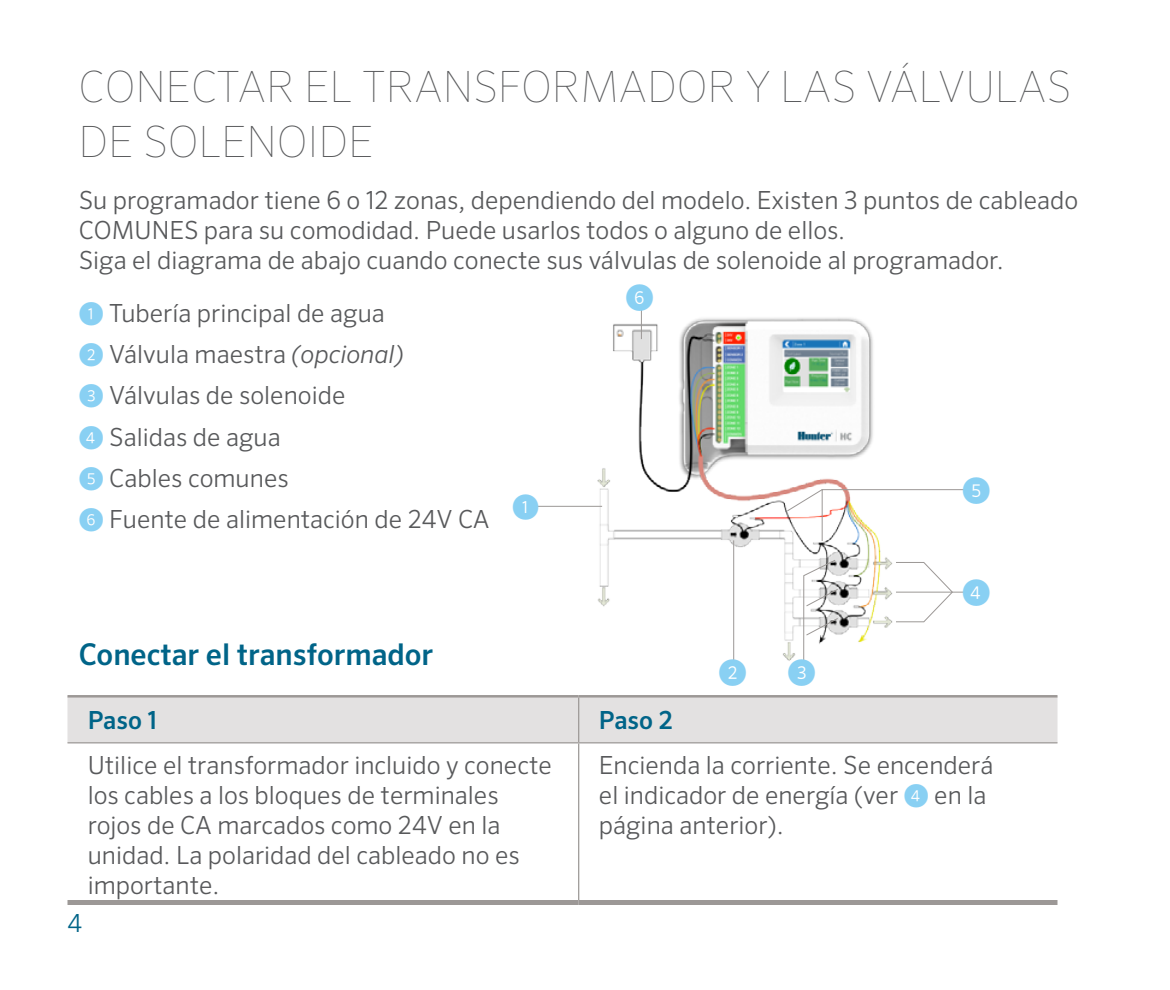
<style>
.page{position:relative;width:1170px;height:990px;background:#fff}
.page>*{position:absolute;margin:0;border:0;box-sizing:border-box;transform-origin:0 0}
.t1{font:100 43px/55px "Sero Pro";letter-spacing:.01em;color:#58595b}
.t2{font:500 30px "Sero Pro";color:#006488}
.t3{font:300 28.5px "Sero Pro";color:#89d0f3}
.t4{font:300 27.25px "Sero Pro";color:#89d0f3}
.t5{font:300 25px/30px "Sero Pro";color:#58595b}
.t6{font:500 25px "Sero Pro";color:#006488}
.t7{font:300 25px "Sero Pro";color:#006488}
.s1{color:#89d0f3}
.s2{font-style:italic}
</style>
<div class="page">
<img style="left:579px;top:317px;width:314px;height:345px">
<hr style="left:536px;top:506px;width:66px;height:1px;background:#9c9896">
<hr style="left:733px;top:540px;width:1px;height:122px;background:#9c9896">
<svg style="left:803px;top:559px;width:36px;height:105px"></svg>
<hr style="left:896px;top:592px;width:75px;height:1px;background:#9c9896">
<svg style="left:896px;top:562px;width:57px;height:61px"></svg>
<svg style="left:786px;top:489px;width:185px;height:53px"></svg>
<hr style="left:641px;top:309px;width:1px;height:30px;background:#9c9896">
<div style="left:68px;top:698px;width:990px;height:44px;background:#e3e1e1"></div>
<hr style="left:578px;top:698px;width:1px;height:44px;background:#9c9896">
<hr style="left:578px;top:743px;width:1px;height:157px;background:#9c9896">
<hr style="left:68px;top:742px;width:511px;height:1px;background:#9c9896">
<hr style="left:579px;top:742px;width:479px;height:1px;background:#9c9896">
<hr style="left:68px;top:695px;width:511px;height:3px;background:#9c9896">
<hr style="left:579px;top:695px;width:479px;height:3px;background:#9c9896">
<div style="left:68px;top:900px;width:511px;height:5px;background:#9c9896"></div>
<div style="left:579px;top:900px;width:479px;height:5px;background:#9c9896"></div>
<h1 class="t1" style="left:79px;top:59px;width:994px">CONECTAR EL TRANSFORMADOR Y LAS VÁLVULAS<br>DE SOLENOIDE</h1>
<p class="t5" style="left:79px;top:185px;width:1001px">Su programador tiene 6 o 12 zonas, dependiendo del modelo. Existen 3 puntos de cableado<br>COMUNES para su comodidad. Puede usarlos todos o alguno de ellos.<br>Siga el diagrama de abajo cuando conecte sus válvulas de solenoide al programador.</p>
<p class="t5" style="left:79px;top:292px;width:412px;line-height:41.2px"><span class="s1">①</span> Tubería principal de agua<br><span class="s1">②</span> Válvula maestra <span class="s2">(opcional)<br></span><span class="s1">③</span> Válvulas de solenoide<br><span class="s1">④</span> Salidas de agua<br><span class="s1">⑤</span> Cables comunes<br><span class="s1">⑥</span> Fuente de alimentación de 24V CA</p>
<p class="t3" style="left:625px;top:280px;width:30px">⑥</p>
<p class="t3" style="left:962px;top:473px;width:30px">⑤</p>
<p class="t4" style="left:512px;top:490px;width:29px">①</p>
<p class="t2" style="left:79px;top:637px;width:356px">Conectar el transformador</p>
<p class="t3" style="left:719px;top:655px;width:30px">②</p>
<p class="t3" style="left:787px;top:655px;width:30px">③</p>
<p class="t3" style="left:962px;top:575px;width:30px">④</p>
<p class="t7" style="left:68px;top:909px;width:16px">4</p>
<p class="t6" style="left:88px;top:705px;width:71px">Paso 1</p>
<p class="t6" style="left:599px;top:705px;width:75px">Paso 2</p>
<p class="t5" style="left:88px;top:749px;width:466px">Utilice el transformador incluido y conecte los cables a los bloques de terminales rojos de CA marcados como 24V en la unidad. La polaridad del cableado no es importante.</p>
<p class="t5" style="left:599px;top:749px;width:396px">Encienda la corriente. Se encenderá el indicador de energía (ver <span class="s1">④</span> en la página anterior).</p>
</div>
